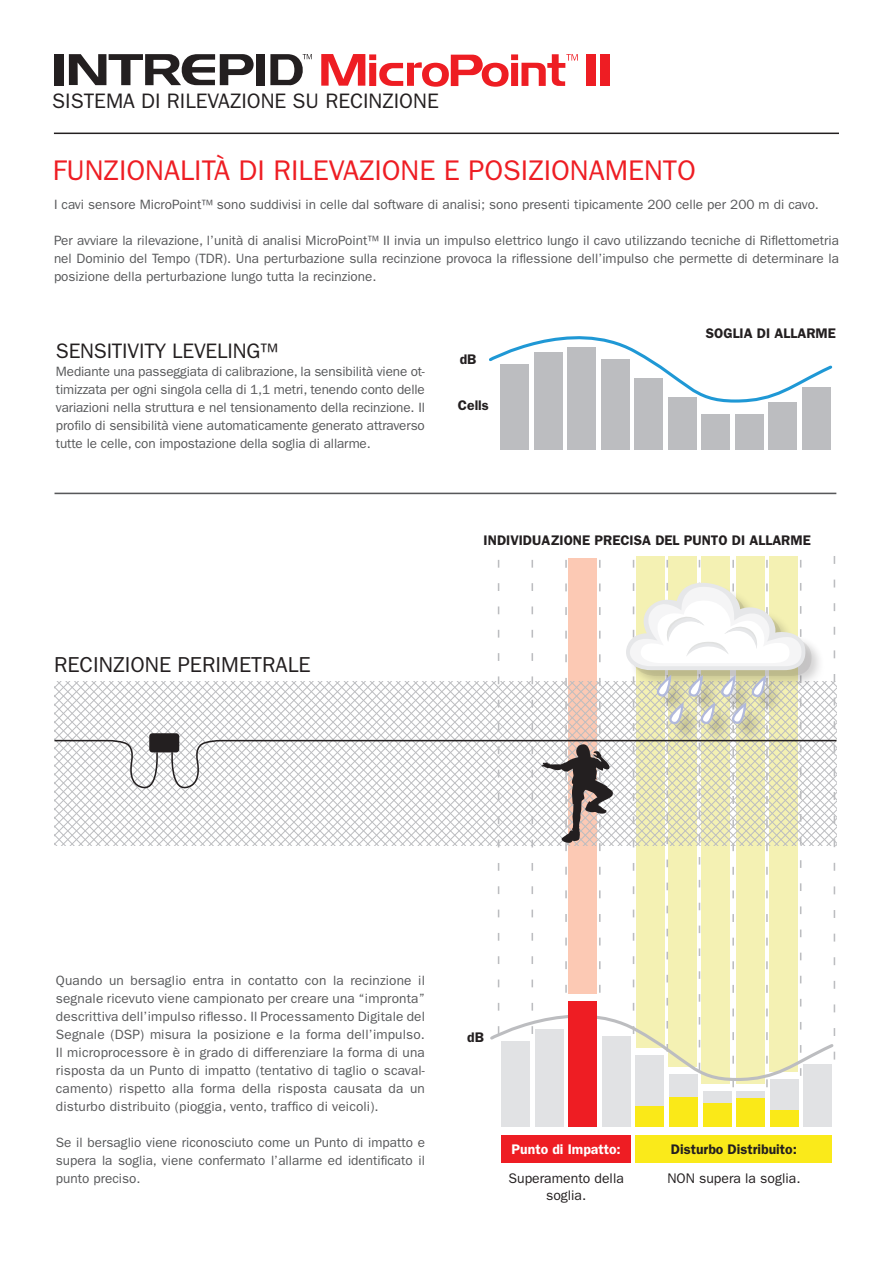
<style>
.page{position:relative;width:893px;height:1263px;background:#fff}
.page>*{position:absolute;margin:0;border:0;box-sizing:border-box;transform-origin:0 0}
.t1{font:28.5px "ITC Franklin Gothic Std";color:#ee1d23}
._10_17_Text_94{font:21.75px "ITC Franklin Gothic Std";color:#231f20}
.t2{font:21px "ITC Franklin Gothic Std";color:#231f20}
._10_17_Text_94-2{font:600 13.95px "ITC Franklin Gothic Std";color:#231f20}
._10_17_Text_94-3{font:13.95px/16.8px "ITC Franklin Gothic Std";color:#231f20;text-align:center}
._10_17_Text_94-4{font:600 13.95px "ITC Franklin Gothic Std";color:#fff}
.t3{font:13.5px/18px "ITC Franklin Gothic Std";color:#57585a;text-align:justify}
</style>
<div class="page">
<hr style="left:54px;top:133px;width:785px;height:1px;background:#231f20">
<hr style="left:55px;top:493px;width:781px;height:1px;background:#57585a">
<div style="left:501px;top:1136px;width:130px;height:27px;background:#ee1d23"></div>
<div style="left:636px;top:1136px;width:196px;height:27px;background:#faea1a"></div>
<div style="left:54px;top:54px;width:9px;height:31px;background:#231f20"></div>
<div style="left:256px;top:54px;width:9px;height:31px;background:#231f20"></div>
<svg style="left:69px;top:54px;width:185px;height:31px"></svg>
<svg style="left:270px;top:54px;width:42px;height:31px"></svg>
<svg style="left:321px;top:54px;width:257px;height:33px"></svg>
<div style="left:586px;top:54px;width:9px;height:32px;background:#ee1d23"></div>
<div style="left:600px;top:54px;width:9px;height:32px;background:#ee1d23"></div>
<div style="left:500px;top:364px;width:29px;height:86px;background:#bcbdc0"></div>
<div style="left:534px;top:352px;width:28px;height:98px;background:#bcbdc0"></div>
<div style="left:567px;top:347px;width:29px;height:103px;background:#bcbdc0"></div>
<div style="left:601px;top:360px;width:28px;height:90px;background:#bcbdc0"></div>
<div style="left:634px;top:379px;width:29px;height:71px;background:#bcbdc0"></div>
<div style="left:668px;top:397px;width:28px;height:53px;background:#bcbdc0"></div>
<div style="left:702px;top:414px;width:28px;height:36px;background:#bcbdc0"></div>
<div style="left:735px;top:414px;width:29px;height:36px;background:#bcbdc0"></div>
<div style="left:769px;top:403px;width:28px;height:47px;background:#bcbdc0"></div>
<div style="left:802px;top:387px;width:29px;height:63px;background:#bcbdc0"></div>
<svg style="left:489px;top:336px;width:344px;height:68px"></svg>
<div style="left:502px;top:1041px;width:28px;height:86px;background:#e1e2e4"></div>
<div style="left:535px;top:1029px;width:29px;height:98px;background:#e1e2e4"></div>
<div style="left:569px;top:1001px;width:28px;height:126px;background:#ee1d23"></div>
<div style="left:602px;top:1036px;width:29px;height:91px;background:#e1e2e4"></div>
<div style="left:636px;top:1055px;width:28px;height:72px;background:#e1e2e4"></div>
<div style="left:669px;top:1074px;width:29px;height:53px;background:#e1e2e4"></div>
<div style="left:703px;top:1091px;width:28px;height:36px;background:#e1e2e4"></div>
<div style="left:736px;top:1091px;width:29px;height:36px;background:#e1e2e4"></div>
<div style="left:736px;top:1098px;width:29px;height:29px;background:#fae918"></div>
<div style="left:770px;top:1079px;width:28px;height:48px;background:#e1e2e4"></div>
<div style="left:803px;top:1064px;width:29px;height:63px;background:#e1e2e4"></div>
<div style="left:770px;top:1111px;width:28px;height:16px;background:#fae918"></div>
<div style="left:636px;top:1106px;width:28px;height:21px;background:#fae918"></div>
<div style="left:703px;top:1103px;width:28px;height:24px;background:#fae918"></div>
<div style="left:669px;top:1097px;width:29px;height:30px;background:#fae918"></div>
<svg style="left:54px;top:556px;width:783px;height:531px"></svg>
<p class="t2" style="left:52px;top:88px;width:388px">SISTEMA DI RILEVAZIONE SU RECINZIONE</p>
<p class="t1" style="left:53px;top:154px;width:644px">FUNZIONALITÀ DI RILEVAZIONE E POSIZIONAMENTO</p>
<p class="t3" style="left:54px;top:196px;width:766px">I cavi sensore MicroPoint™ sono suddivisi in celle dal software di analisi; sono presenti tipicamente 200 celle per 200 m di cavo.</p>
<p class="t3" style="left:54px;top:232px;width:786px">Per avviare la rilevazione, l’unità di analisi MicroPoint™ II invia un impulso elettrico lungo il cavo utilizzando tecniche di Riflettometria nel Dominio del Tempo (TDR). Una perturbazione sulla recinzione provoca la riflessione dell’impulso che permette di determinare la posizione della perturbazione lungo tutta la recinzione.</p>
<p class="t2" style="left:56px;top:339px;width:223px">SENSITIVITY LEVELING™</p>
<p class="t3" style="left:56px;top:363px;width:371px">Mediante una passeggiata di calibrazione, la sensibilità viene ot&shy;timizzata per ogni singola cella di 1,1 metri, tenendo conto delle variazioni nella struttura e nel tensionamento della recinzione. Il profilo di sensibilità viene automaticamente generato attraverso tutte le celle, con impostazione della soglia di allarme.</p>
<p class="_10_17_Text_94-2" style="left:460px;top:351px;width:18px">dB</p>
<p class="_10_17_Text_94-2" style="left:458px;top:397px;width:32px">Cells</p>
<p class="_10_17_Text_94-2" style="left:706px;top:325px;width:132px">SOGLIA DI ALLARME</p>
<p class="_10_17_Text_94-2" style="left:484px;top:531px;width:329px">INDIVIDUAZIONE PRECISA DEL PUNTO DI ALLARME</p>
<p class="_10_17_Text_94" style="left:54px;top:652px;width:258px">RECINZIONE PERIMETRALE</p>
<p class="t3" style="left:56px;top:971px;width:371px">Quando un bersaglio entra in contatto con la recinzione il segnale ricevuto viene campionato per creare una “impronta” descrittiva dell’impulso riflesso. Il Processamento Digitale del Segnale (DSP) misura la posizione e la forma dell’impulso.<br>Il microprocessore è in grado di differenziare la forma di una risposta da un Punto di impatto (tentativo di taglio o scaval&shy;camento) rispetto alla forma della risposta causata da un disturbo distribuito (pioggia, vento, traffico di veicoli).</p>
<p class="t3" style="left:56px;top:1133px;width:371px">Se il bersaglio viene riconosciuto come un Punto di impatto e supera la soglia, viene confermato l’allarme ed identificato il punto preciso.</p>
<p class="_10_17_Text_94-2" style="left:467px;top:1029px;width:18px">dB</p>
<p class="_10_17_Text_94-4" style="left:512px;top:1141px;width:111px">Punto di Impatto:</p>
<p class="_10_17_Text_94-2" style="left:671px;top:1141px;width:127px">Disturbo Distribuito:</p>
<p class="_10_17_Text_94-3" style="left:509px;top:1170px;width:117px">Superamento della soglia.</p>
<p class="_10_17_Text_94-3" style="left:667px;top:1170px;width:135px">NON supera la soglia.</p>
</div>
